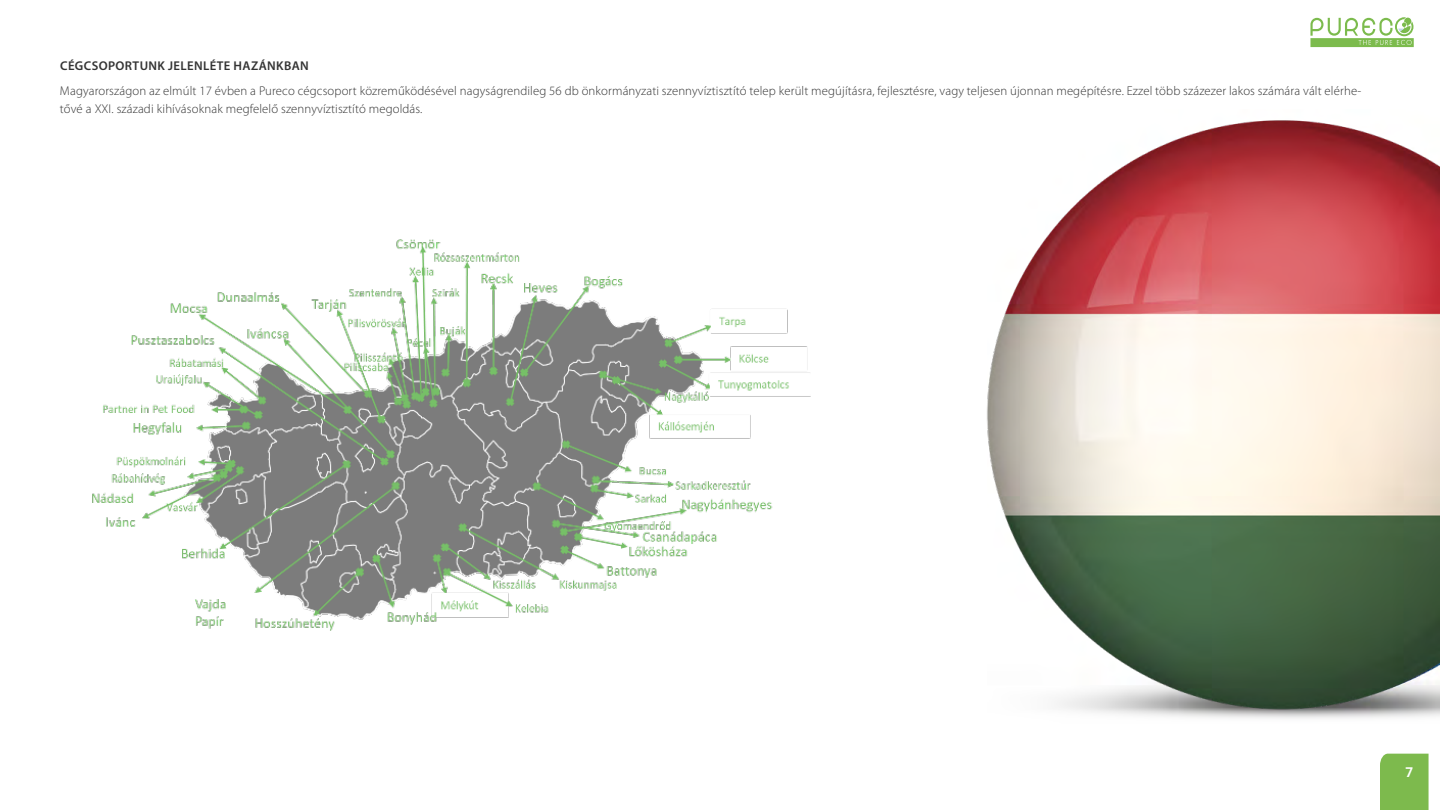
<style>
.page{position:relative;width:1440px;height:810px;background:#fff}
.page>*{position:absolute;margin:0;border:0;box-sizing:border-box;transform-origin:0 0}
.t1{font:700 13.5px "Roboto";color:#fff}
.t2{font:300 12.75px/18px "Myriad Pro";letter-spacing:.01em;color:#333}
.t3{font:600 12.75px "Myriad Pro";letter-spacing:.03em;color:#333}
</style>
<div class="page">
<svg style="left:1310px;top:17px;width:104px;height:30px"></svg>
<div style="left:1380px;top:754px;width:49px;height:56px;background:#7dba4d"></div>
<img style="left:92px;top:239px;width:718px;height:392px">
<img style="left:987px;top:120px;width:453px;height:597px">
<p class="t3" style="left:60px;top:57px;width:250px">CÉGCSOPORTUNK JELENLÉTE HAZÁNKBAN</p>
<p class="t2" style="left:60px;top:82px;width:1303px">Magyarországon az elmúlt 17 évben a Pureco cégcsoport közreműködésével nagyságrendileg 56 db önkormányzati szennyvíztisztító telep került megújításra, fejlesztésre, vagy teljesen újonnan megépítésre. Ezzel több százezer lakos számára vált elérhe&shy;tővé a XXI. századi kihívásoknak megfelelő szennyvíztisztító megoldás.</p>
<p class="t1" style="left:1405px;top:763px;width:9px">7</p>
</div>
